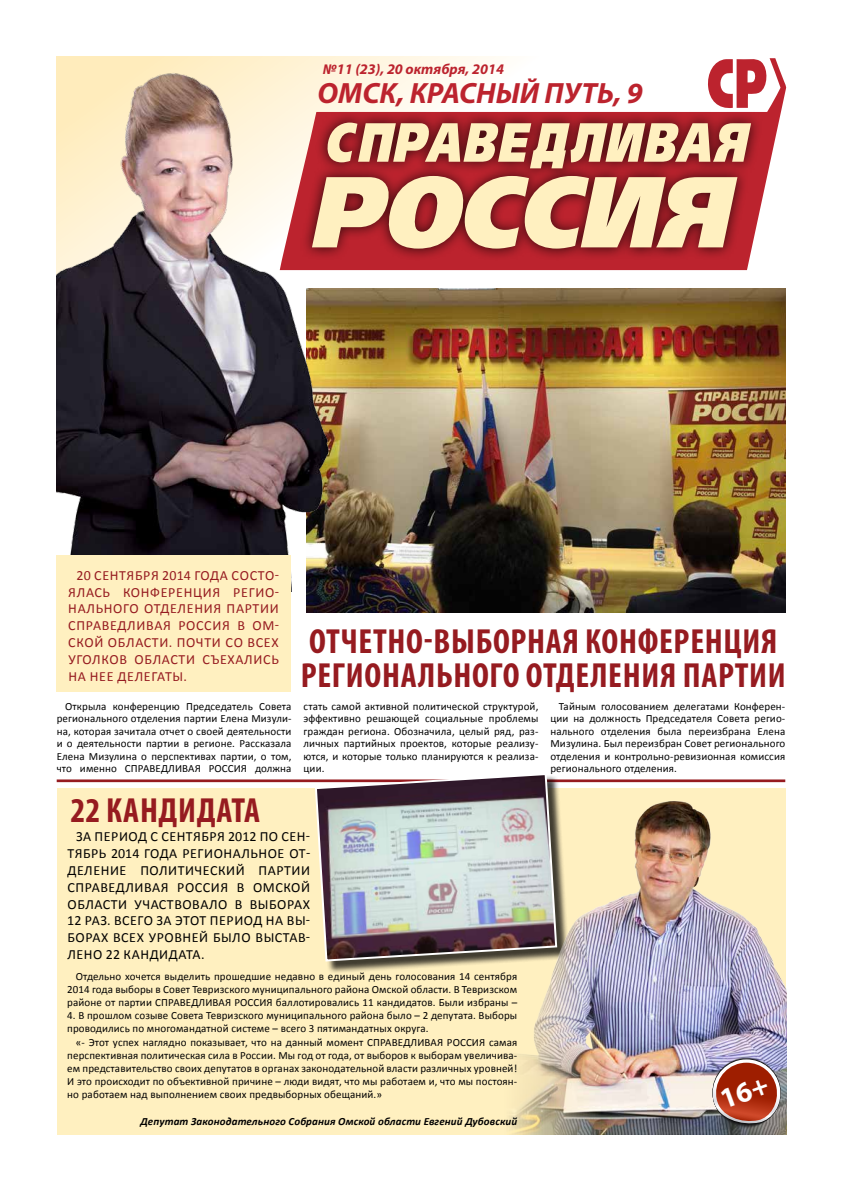
<style>
.page{position:relative;width:842px;height:1191px;background:#fff}
.page>*{position:absolute;margin:0;border:0;box-sizing:border-box;transform-origin:0 0}
.t1{font:700 condensed 35px/34.2px "Myriad Pro";letter-spacing:.02em;color:#961b20}
.t2{font:italic 700 29.4px "Myriad Pro";color:#bc232e}
.t3{font:italic 700 14.7px "Myriad Pro";color:#bc232e}
.t4{font:14px/16.8px "Calibri";letter-spacing:.04em;color:#000}
.t5{font:14px/16.8px "Calibri";letter-spacing:.05em;color:#961b20}
.t6{font:11px/12.5px "Calibri";letter-spacing:.01em;color:#000;text-align:justify}
.t7{font:italic 700 11px "Calibri";letter-spacing:.01em;color:#000}
</style>
<div class="page">
<hr style="left:57px;top:779px;width:728px;height:3px;background:#961b20">
<div style="left:57px;top:787px;width:728px;height:347px;background:#fff0c0"></div>
<img style="left:314px;top:775px;width:244px;height:187px">
<svg style="left:280px;top:58px;width:506px;height:212px"></svg>
<svg style="left:707px;top:58px;width:62px;height:51px"></svg>
<div style="left:300px;top:110px;width:462px;height:151px;background:#000;opacity:.75"></div>
<svg style="left:369px;top:123px;width:382px;height:45px"></svg>
<svg style="left:369px;top:176px;width:368px;height:73px"></svg>
<img style="left:306px;top:288px;width:479px;height:324px">
<img style="left:382px;top:783px;width:404px;height:351px">
<img style="left:57px;top:61px;width:312px;height:531px">
<div style="left:57px;top:555px;width:234px;height:137px;background:#fff0c0"></div>
<img style="left:709px;top:1057px;width:74px;height:72px">
<h3 class="t3" style="left:323px;top:60px;width:182px">№11 (23), 20 октября, 2014</h3>
<h2 class="t2" style="left:318px;top:74px;width:327px">ОМСК, КРАСНЫЙ ПУТЬ, 9</h2>
<p class="t5" style="left:77px;top:567px;width:52px">20 се нтября</p>
<p class="t5" style="left:162px;top:567px;width:49px">2014 года</p>
<p class="t5" style="left:232px;top:567px;width:10px">состо</p>
<p class="t5" style="left:275px;top:567px;width:6px">-</p>
<p class="t5" style="left:68px;top:583px;width:10px">ялас</p>
<p class="t5" style="left:103px;top:583px;width:109px">ь Конференция</p>
<p class="t5" style="left:233px;top:583px;width:47px">регио-</p>
<p class="t5" style="left:68px;top:600px;width:85px">нал ьного отделе</p>
<p class="t5" style="left:68px;top:600px;width:212px;text-indent:126px">ния партии<br>СПРАВЕДЛИВАЯ РОССИЯ в Ом&shy;ско</p>
<p class="t5" style="left:94px;top:634px;width:23px">й области</p>
<p class="t5" style="left:169px;top:634px;width:111px">. Почти со всех</p>
<p class="t5" style="left:68px;top:651px;width:24px">уголков</p>
<p class="t5" style="left:135px;top:651px;width:10px">области</p>
<p class="t5" style="left:203px;top:651px;width:43px">съехалис</p>
<p class="t5" style="left:271px;top:651px;width:9px">ь</p>
<p class="t5" style="left:68px;top:667px;width:59px">на нее деле</p>
<p class="t5" style="left:151px;top:667px;width:37px">гаты.</p>
<h1 class="t1" style="left:301px;top:623px;width:487px">Отчетно-выборная Конференция регионального отделения партии</h1>
<p class="t6" style="left:57px;top:700px;width:236px;text-indent:9px">Открыла конференцию Председатель Совета регионального отделения партии Елена Мизули&shy;на, которая зачитала отчет о своей деятельности и о деятельности партии в регионе. Рассказала Елена Мизулина о перспективах партии, о том, что именно СПРАВЕДЛИВАЯ РОССИЯ должна</p>
<p class="t6" style="left:304px;top:700px;width:236px">стать самой активной политической структурой, эффективно решающей социальные проблемы граждан региона. Обозначила, целый ряд, раз&shy;личных партийных проектов, которые реализу&shy;ются, и которые только планируются к реализа&shy;ции.</p>
<p class="t6" style="left:550px;top:700px;width:236px;text-indent:9px">Тайным голосованием делегатами Конферен&shy;ции на должность Председателя Совета регио&shy;нального отделения была переизбрана Елена Мизулина. Был переизбран Совет регионального отделения и контрольно-ревизионная комиссия регионального отделения.</p>
<h1 class="t1" style="left:70px;top:792px;width:191px">22 кандидата</h1>
<p class="t4" style="left:76px;top:828px;width:29px">За период</p>
<p class="t4" style="left:150px;top:828px;width:45px">ссентября</p>
<p class="t4" style="left:228px;top:828px;width:84px">2012 по се н-</p>
<p class="t4" style="left:68px;top:845px;width:9px">тябр</p>
<p class="t4" style="left:99px;top:845px;width:62px">ь 2014 года</p>
<p class="t4" style="left:182px;top:845px;width:129px">региональное от-</p>
<p class="t4" style="left:68px;top:862px;width:9px">деле</p>
<p class="t4" style="left:101px;top:862px;width:18px">ние</p>
<p class="t4" style="left:140px;top:862px;width:19px">Полити</p>
<p class="t4" style="left:195px;top:862px;width:17px">чески</p>
<p class="t4" style="left:68px;top:862px;width:206px;text-indent:168px">й партии<br>СПРАВЕДЛИВАЯ РОССИЯ в Омско</p>
<p class="t4" style="left:301px;top:878px;width:10px">й</p>
<p class="t4" style="left:68px;top:895px;width:10px">области</p>
<p class="t4" style="left:135px;top:895px;width:26px">участвовало</p>
<p class="t4" style="left:235px;top:895px;width:44px">в выбора</p>
<p class="t4" style="left:303px;top:895px;width:9px">х</p>
<p class="t4" style="left:67px;top:912px;width:117px">12 раз. Все гоза этот</p>
<p class="t4" style="left:210px;top:912px;width:10px">период</p>
<p class="t4" style="left:266px;top:912px;width:46px">на вы-</p>
<p class="t4" style="left:67px;top:929px;width:9px">бора</p>
<p class="t4" style="left:101px;top:929px;width:65px">х всех уров</p>
<p class="t4" style="left:182px;top:929px;width:101px">ней было выстав</p>
<p class="t4" style="left:306px;top:929px;width:6px">-</p>
<p class="t4" style="left:68px;top:946px;width:92px">ле но 22 кандидата</p>
<p class="t4" style="left:201px;top:946px;width:5px">.</p>
<p class="t6" style="left:67px;top:969px;width:452px;line-height:13.2px;text-indent:9px">Отдельно хочется выделить прошедшие недавно в единый день голосования 14 сентября 2014 года выборы в Совет Тевризского муниципального района Омской области. В Тевризском районе от партии СПРАВЕДЛИВАЯ РОССИЯ баллотировались 11 кандидатов. Были избраны –</p>
<p class="t6" style="left:67px;top:1009px;width:451px;line-height:13.2px">4. В прошлом созыве Совета Тевризского муниципального района было – 2 депутата. Выборы проводились по многомандатной системе – всего 3 пятимандатных округа.</p>
<p class="t6" style="left:67px;top:1035px;width:452px;line-height:13.2px;text-indent:9px">«- Этот успех наглядно показывает, что на данный момент СПРАВЕДЛИВАЯ РОССИЯ самая перспективная политическая сила в России. Мы год от года, от выборов к выборам увеличива&shy;ем представительство своих депутатов в органах законодательной власти различных уровней!<br>И это происходит по объективной причине – люди видят, что мы работаем и, что мы постоян&shy;но работаем над выполнением своих предвыборных обещаний.»</p>
<p class="t7" style="left:141px;top:1114px;width:378px">Депутат Законодательного Собрания Омской области Евгений Дубовский</p>
</div>
